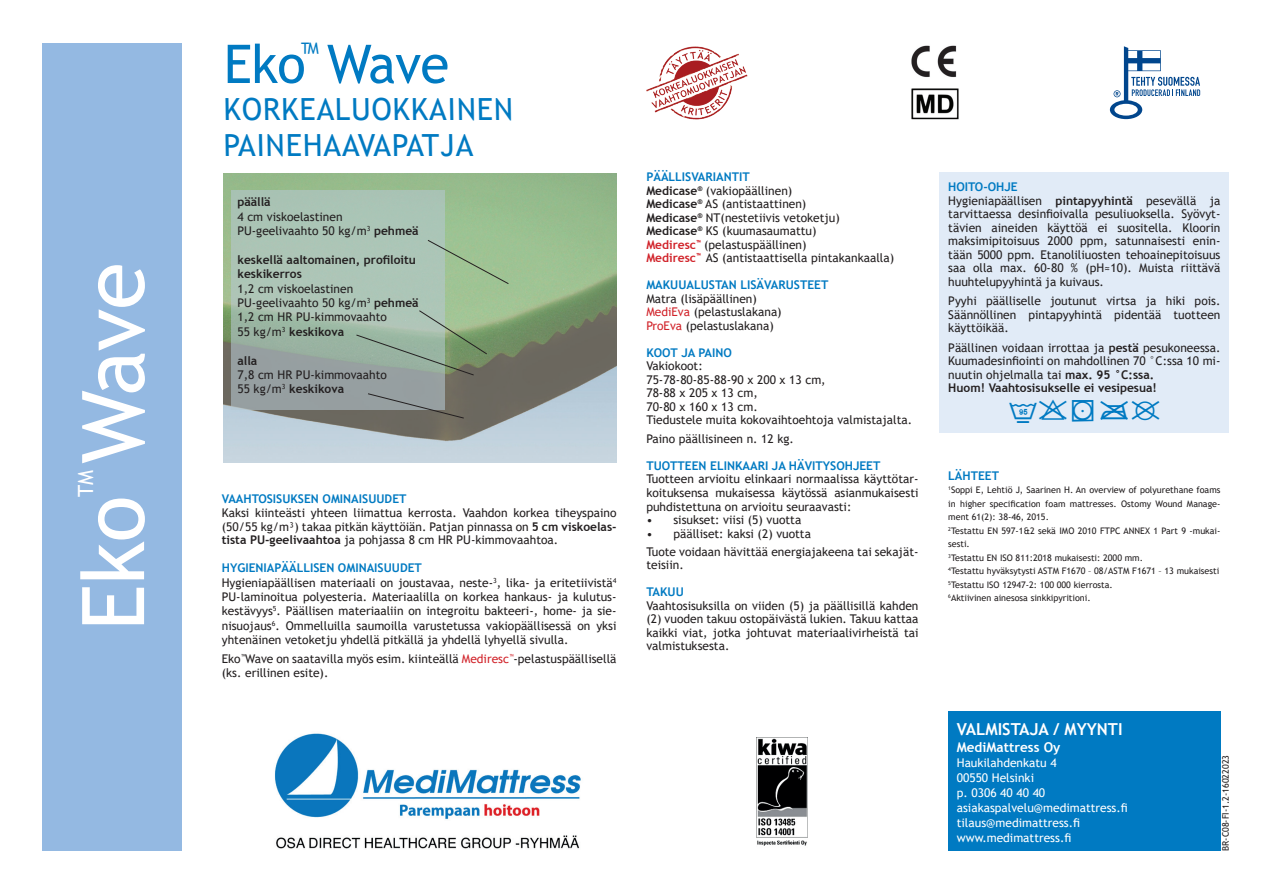
<style>
.page{position:relative;width:1263px;height:893px;background:#fff}
.page>*{position:absolute;margin:0;border:0;box-sizing:border-box;transform-origin:0 0}
.t1{font:86.55px "Trebuchet MS";letter-spacing:-.01em;color:#fff}
.t2{font:53.4px "Trebuchet MS";letter-spacing:-.01em;color:#007ac2}
.t3{font:30.45px/36.6px "Trebuchet MS";letter-spacing:.03em;color:#007ac2}
.t4{font:30px "Tk Textile";color:#007ac2}
.t5{font:21px "Trebuchet MS";color:#fff}
.t6{font:700 16.5px "Trebuchet MS";color:#fff}
.t7{font:700 13.5px "Trebuchet MS";color:#fff}
.t8{font:12px/13.5px "Trebuchet MS";color:#231f20}
.t9{font:12px/15px "Trebuchet MS";color:#fff}
.t10{font:700 12px "Trebuchet MS";color:#007ac2}
.t11{font:700 12px/14.4px "Trebuchet MS";color:#231f20}
.t12{font:9px/13.5px "Trebuchet MS";color:#231f20}
.s1{font-weight:700}
.s2{font-weight:700;color:#007ac2}
.s3{color:#d1232a}
.s4{font-weight:700;color:#d1232a}
</style>
<div class="page">
<svg style="left:1110px;top:46px;width:90px;height:73px"></svg>
<img style="left:646px;top:46px;width:102px;height:74px">
<img style="left:911px;top:45px;width:48px;height:75px">
<div style="left:948px;top:711px;width:272px;height:139px;background:#007ac2"></div>
<img style="left:275px;top:733px;width:306px;height:116px">
<img style="left:757px;top:737px;width:51px;height:109px">
<div style="left:940px;top:172px;width:289px;height:260px;background:#e1ebf7"></div>
<img style="left:223px;top:173px;width:393px;height:290px">
<svg style="left:231px;top:190px;width:213px;height:219px;background:#a4baae"></svg>
<div style="left:43px;top:43px;width:139px;height:807px;background:#94b9e2"></div>
<svg style="left:427px;top:239px;width:82px;height:46px;background:#9ebf98"></svg>
<svg style="left:367px;top:393px;width:98px;height:26px;background:#7e817d"></svg>
<svg style="left:355px;top:310px;width:133px;height:66px;background:#94ab94"></svg>
<h1 class="t1" style="left:59px;top:631px;width:370px;rotate:-90deg">Eko Wave</h1>
<h3 class="t5" style="left:72px;top:497px;width:28px;rotate:-90deg">TM</h3>
<h2 class="t2" style="left:224px;top:30px;width:227px">Eko<sup>™</sup> Wave</h2>
<h3 class="t3" style="left:224px;top:90px;width:291px">KORKEALUOKKAINEN<br>PAINEHAAVAPATJA</h3>
<p class="t11" style="left:237px;top:195px;width:35px">päällä</p>
<p class="t8" style="left:237px;top:209px;width:183px;line-height:14.4px">4 cm viskoelastinen<br>PU-geelivaahto 50 kg/m<sup>3</sup> <span class="s1">pehmeä</span></p>
<p class="t11" style="left:237px;top:252px;width:180px">keskellä aaltomainen, profiloitu keskikerros</p>
<p class="t8" style="left:237px;top:281px;width:183px;line-height:14.4px">1,2 cm viskoelastinen<br>PU-geelivaahto 50 kg/m<sup>3</sup> <span class="s1">pehmeä<br></span>1,2 cm HR PU-kimmovaahto<br>55 kg/m<sup>3</sup> <span class="s1">keskikova</span></p>
<p class="t11" style="left:237px;top:353px;width:21px">alla</p>
<p class="t8" style="left:237px;top:367px;width:151px;line-height:14.4px">7,8 cm HR PU-kimmovaahto<br>55 kg/m<sup>3</sup> <span class="s1">keskikova</span></p>
<p class="t10" style="left:222px;top:491px;width:186px">VAAHTOSISUKSEN OMINAISUUDET</p>
<p class="t8" style="left:222px;top:506px;width:396px;text-align:justify">Kaksi kiinteästi yhteen liimattua kerrosta. Vaahdon korkea tiheyspaino (50/55 kg/m³) takaa pitkän käyttöiän. Patjan pinnassa on <span class="s1">5 cm viskoelas&shy;tista PU-geelivaahtoa</span> ja pohjassa 8 cm HR PU-kimmovaahtoa.</p>
<p class="t8" style="left:222px;top:561px;width:396px;line-height:14.4px"><span class="s2">HYGIENIAPÄÄLLISEN OMINAISUUDET<br></span>Hygieniapäällisen materiaali on joustavaa, neste-<sup>3</sup>, lika- ja eritetiivistä<sup>4<br></sup>PU-laminoitua polyesteria. Materiaalilla on korkea hankaus- ja kulutus&shy;kestävyys<sup>5</sup>. Päällisen materiaaliin on integroitu bakteeri-, home- ja sie&shy;nisuojaus<sup>6</sup>. Ommelluilla saumoilla varustetussa vakiopäällisessä on yksi yhtenäinen vetoketju yhdellä pitkällä ja yhdellä lyhyellä sivulla.</p>
<p class="t8" style="left:222px;top:651px;width:396px;line-height:14.4px">Eko<sup>™</sup>Wave on saatavilla myös esim. kiinteällä <span class="s3">Mediresc</span><sup>™</sup>-pelastuspäällisellä (ks. erillinen esite).</p>
<p class="t8" style="left:646px;top:170px;width:249px"><span class="s2">PÄÄLLISVARIANTIT<br></span><span class="s1">Medicase</span><sup>®</sup> (vakiopäällinen)<br><span class="s1">Medicase</span><sup>®</sup> AS (antistaattinen)<br><span class="s1">Medicase</span><sup>®</sup> NT(nestetiivis vetoketju)<br><span class="s1">Medicase</span><sup>®</sup> KS (kuumasaumattu)<br><span class="s4">Mediresc</span><sup>™</sup> (pelastuspäällinen)<br><span class="s4">Mediresc</span><sup>™</sup> AS (antistaattisella pintakankaalla)</p>
<p class="t10" style="left:646px;top:277px;width:183px">MAKUUALUSTAN LISÄVARUSTEET</p>
<p class="t8" style="left:646px;top:291px;width:137px">Matra (lisäpäällinen)<br><span class="s3">MediEva</span> (pelastuslakana)<br><span class="s3">ProEva</span> (pelastuslakana)</p>
<p class="t10" style="left:646px;top:345px;width:87px">KOOT JA PAINO</p>
<p class="t8" style="left:646px;top:359px;width:267px">Vakiokoot:<br>75-78-80-85-88-90 x 200 x 13 cm,<br>78-88 x 205 x 13 cm,<br>70-80 x 160 x 13 cm.<br>Tiedustele muita kokovaihtoehtoja valmistajalta.</p>
<p class="t8" style="left:646px;top:432px;width:149px">Paino päällisineen n. 12 kg.</p>
<p class="t10" style="left:646px;top:458px;width:235px">TUOTTEEN ELINKAARI JA HÄVITYSOHJEET</p>
<p class="t8" style="left:646px;top:472px;width:274px;text-align:justify">Tuotteen arvioitu elinkaari normaalissa käyttötar&shy;koituksensa mukaisessa käytössä asianmukaisesti puhdistettuna on arvioitu seuraavasti:</p>
<p class="t8" style="left:646px;top:513px;width:156px">• sisukset: viisi (5) vuotta</p>
<p class="t8" style="left:646px;top:524px;width:274px;line-height:18px">• päälliset: kaksi (2) vuotta<br>Tuote voidaan hävittää energiajakeena tai sekajät-</p>
<p class="t8" style="left:646px;top:558px;width:39px">teisiin.</p>
<p class="t10" style="left:646px;top:584px;width:39px">TAKUU</p>
<p class="t8" style="left:646px;top:598px;width:274px;text-align:justify">Vaahtosisuksilla on viiden (5) ja päällisillä kahden (2) vuoden takuu ostopäivästä lukien. Takuu kattaa kaikki viat, jotka johtuvat materiaalivirheistä tai valmistuksesta.</p>
<p class="t8" style="left:948px;top:180px;width:274px"><span class="s2">HOITO-OHJE<br></span>Hygieniapäällisen <span class="s1">pintapyyhintä</span> pesevällä ja tarvittaessa desinfioivalla pesuliuoksella. Syövyt&shy;tävien aineiden käyttöä ei suositella. Kloorin maksimipitoisuus 2000 ppm, satunnaisesti enin&shy;tään 5000 ppm. Etanoliliuosten tehoainepitoisuus saa olla max. 60-80 % (pH≈10). Muista riittävä huuhtelupyyhintä ja kuivaus.</p>
<p class="t8" style="left:948px;top:294px;width:274px;text-align:justify">Pyyhi päälliselle joutunut virtsa ja hiki pois.<br>Säännöllinen pintapyyhintä pidentää tuotteen käyttöikää.</p>
<p class="t8" style="left:948px;top:341px;width:274px">Päällinen voidaan irrottaa ja <span class="s1">pestä</span> pesukoneessa.<br>Kuumadesinfiointi on mahdollinen 70 °C:ssa 10 mi&shy;nuutin ohjelmalla tai <span class="s1">max. 95 °C:ssa.<br>Huom! Vaahtosisukselle ei vesipesua!</span></p>
<h3 class="t4" style="left:1008px;top:395px;width:154px">Q#re-</h3>
<p class="t10" style="left:948px;top:468px;width:52px">LÄHTEET</p>
<p class="t12" style="left:948px;top:483px;width:274px"><sup>1</sup>Soppi E, Lehtiö J, Saarinen H. An overview of polyurethane foams in higher specification foam mattresses. Ostomy Wound Manage&shy;ment 61(2): 38-46, 2015.<br><sup>2</sup>Testattu EN 597-1&amp;2 sekä IMO 2010 FTPC ANNEX 1 Part 9 -mukai&shy;sesti.<br><sup>3</sup>Testattu EN ISO 811:2018 mukaisesti: 2000 mm.<br><sup>4</sup>Testattu hyväksytysti ASTM F1670 – 08/ASTM F1671 – 13 mukaisesti <sup>5</sup>Testattu ISO 12947-2: 100 000 kierrosta.<br><sup>6</sup>Aktiivinen ainesosa sinkkipyritioni.</p>
<h3 class="t6" style="left:957px;top:719px;width:167px">VALMISTAJA / MYYNTI</h3>
<p class="t7" style="left:957px;top:738px;width:105px">MediMattress Oy</p>
<p class="t9" style="left:957px;top:755px;width:173px">Haukilahdenkatu 4<br>00550 Helsinki<br>p. 0306 40 40 40 asiakaspalvelu@medimattress.fi tilaus@medimattress.fi www.medimattress.fi</p>
<p class="t12" style="left:1219px;top:851px;width:98px;rotate:-90deg">BR-C08-FI-1.2-16022023</p>
</div>
